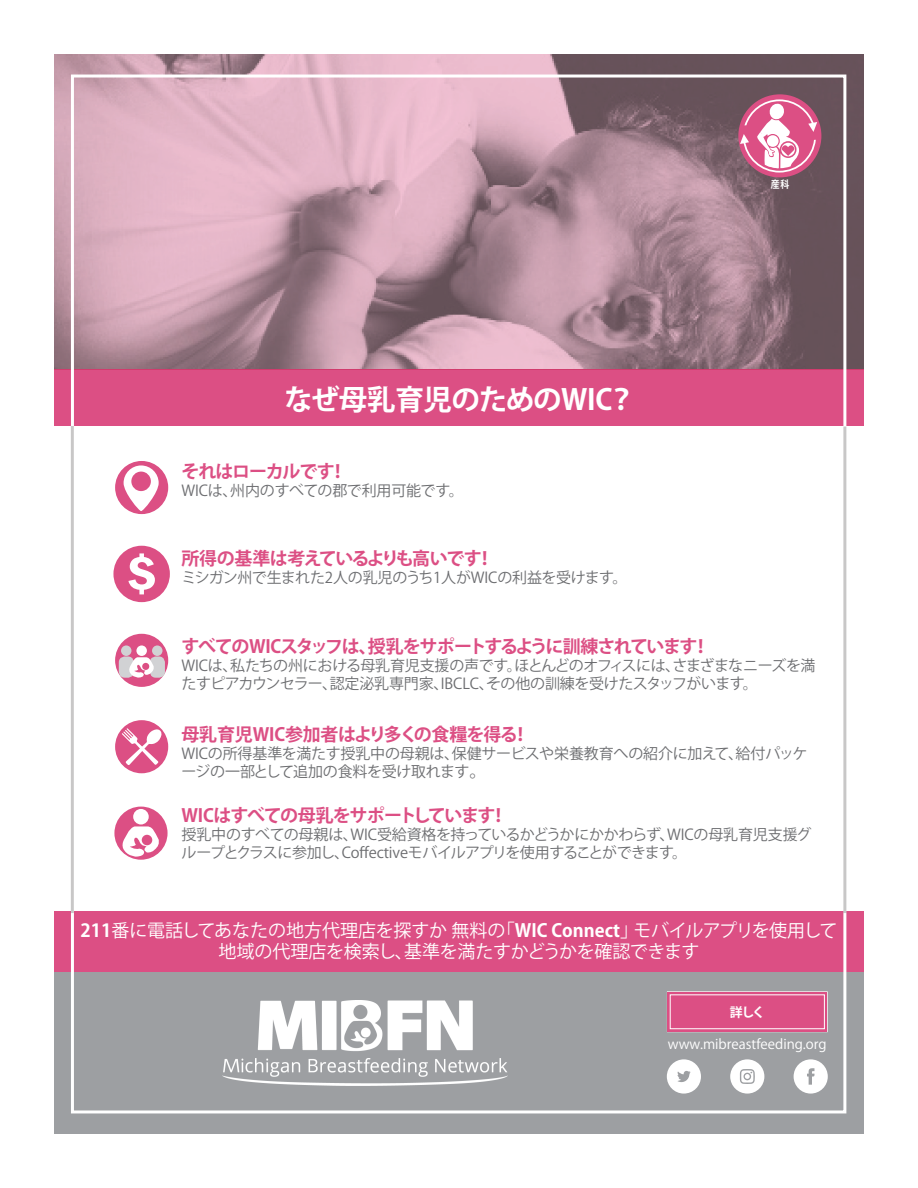
<style>
.page{position:relative;width:918px;height:1188px;background:#fff}
.page>*{position:absolute;margin:0;border:0;box-sizing:border-box;transform-origin:0 0}
.t1{font:700 28.5px "Koz Go Pr 6 N";letter-spacing:-.02em;color:#fff}
.t2{font:700 18px "Koz Go Pr 6 N";letter-spacing:-.07em;color:#dc4f84}
.t3{font:18px/21.6px "Koz Go Pr 6 N";letter-spacing:-.02em;color:#fff;text-align:center}
.t4{font:700 18px "Koz Go Pr 6 N";letter-spacing:-.015em;color:#dc4f84}
.t5{font:15px/18px "Koz Go Pr 6 N";letter-spacing:-.01em;color:#6c6d70}
.t6{font:15px/18px "Koz Go Pr 6 N";letter-spacing:-.03em;color:#6c6d70}
.t7{font:13.5px "Koz Go Pr 6 N";color:#fff}
.t8{font:700 12.9px "Koz Go Pr 6 N";color:#fff}
.t9{font:700 10.2px "Koz Go Pr 6 N";color:#fff;scale:.87 1}
.s1{font-size:18px}
.s2{font-weight:700}
</style>
<div class="page">
<div style="left:54px;top:912px;width:810px;height:60px;background:#dc4f84"></div>
<div style="left:54px;top:972px;width:810px;height:162px;background:#9d9fa2"></div>
<div style="left:54px;top:369px;width:810px;height:57px;background:#dc4f84"></div>
<div style="left:115px;top:807px;width:52px;height:52px;background:#dc4f84;border-radius:50%"></div>
<div style="left:114px;top:807px;width:54px;height:53px;border:2px solid #dc4f84;border-radius:50%"></div>
<div style="left:133px;top:809px;width:16px;height:15px;background:#fff;border-radius:50%"></div>
<svg style="left:122px;top:826px;width:38px;height:31px"></svg>
<div style="left:116px;top:462px;width:51px;height:51px;background:#dc4f84;border-radius:50%"></div>
<div style="left:115px;top:461px;width:53px;height:53px;border:2px solid #dc4f84;border-radius:50%"></div>
<svg style="left:124px;top:465px;width:35px;height:47px"></svg>
<div style="left:116px;top:721px;width:51px;height:52px;background:#dc4f84;border-radius:50%"></div>
<div style="left:115px;top:720px;width:53px;height:53px;border:2px solid #dc4f84;border-radius:50%"></div>
<svg style="left:122px;top:728px;width:40px;height:37px"></svg>
<div style="left:116px;top:635px;width:51px;height:51px;background:#dc4f84;border-radius:50%"></div>
<div style="left:115px;top:634px;width:53px;height:53px;border:2px solid #dc4f84;border-radius:50%"></div>
<div style="left:121px;top:645px;width:10px;height:11px;background:#d1d2d4;border-radius:50%"></div>
<div style="left:119px;top:656px;width:15px;height:22px;background:#d1d2d4;border-radius:6px"></div>
<div style="left:152px;top:645px;width:11px;height:11px;background:#d1d2d4;border-radius:50%"></div>
<div style="left:150px;top:656px;width:15px;height:22px;background:#d1d2d4;border-radius:6px"></div>
<div style="left:136px;top:645px;width:11px;height:11px;background:#fff;border-radius:50%"></div>
<svg style="left:129px;top:657px;width:26px;height:21px"></svg>
<div style="left:114px;top:547px;width:55px;height:54px;background:#dc4f84;border-radius:50%"></div>
<div style="left:113px;top:546px;width:57px;height:56px;border:2px solid #dc4f84;border-radius:50%"></div>
<svg style="left:128px;top:553px;width:27px;height:41px"></svg>
<div style="left:667px;top:991px;width:161px;height:41px;background:#e1dadd"></div>
<div style="left:667px;top:992px;width:160px;height:40px;background:#dc4f84"></div>
<div style="left:670px;top:994px;width:155px;height:35px;border:1px solid #fff"></div>
<svg style="left:794px;top:1059px;width:34px;height:35px"></svg>
<svg style="left:667px;top:1059px;width:34px;height:35px"></svg>
<svg style="left:730px;top:1059px;width:34px;height:35px"></svg>
<img style="left:222px;top:1001px;width:286px;height:84px">
<svg style="left:54px;top:54px;width:810px;height:315px;background:#b5919e"></svg>
<hr style="left:71px;top:426px;width:3px;height:487px;background:#231f20">
<hr style="left:843px;top:426px;width:3px;height:487px;background:#231f20">
<div style="left:738px;top:94px;width:83px;height:83px;background:#dc4f84;border-radius:50%"></div>
<svg style="left:740px;top:99px;width:77px;height:74px"></svg>
<p class="t1" style="left:284px;top:384px;width:353px">なぜ母乳育児のためのWIC？</p>
<p class="t2" style="left:182px;top:461px;width:167px">それはローカルです！</p>
<p class="t5" style="left:182px;top:481px;width:284px">WICは、州内のすべての郡で利用可能です。</p>
<p class="t2" style="left:182px;top:549px;width:314px">所得の基準は考えているよりも高いです！</p>
<p class="t5" style="left:182px;top:569px;width:447px">ミシガン州で生まれた2人の乳児のうち1人がWICの利益を受けます。</p>
<p class="t9" style="left:771px;top:179px;width:23px">産科</p>
<p class="t2" style="left:182px;top:636px;width:530px">すべてのWICスタッフは、授乳をサポートするように訓練されています！</p>
<p class="t6" style="left:182px;top:657px;width:636px">WICは、私たちの州における母乳育児支援の声です。ほとんどのオフィスには、さまざまなニーズを満たすピアカウンセラー、認定泌乳専門家、IBCLC、その他の訓練を受けたスタッフがいます。</p>
<p class="t4" style="left:182px;top:724px;width:350px">母乳育児WIC参加者はより多くの食糧を得る！</p>
<p class="t5" style="left:182px;top:745px;width:628px">WICの所得基準を満たす授乳中の母親は、保健サービスや栄養教育への紹介に加えて、給付パッケージの一部として追加の食料を受け取れます<span class="s1">。</span></p>
<p class="t2" style="left:182px;top:805px;width:328px">WICはすべての母乳をサポートしています！</p>
<p class="t5" style="left:182px;top:826px;width:631px">授乳中のすべての母親は、WIC受給資格を持っているかどうかにかかわらず、WICの母乳育児支援グループとクラスに参加し、Coffectiveモバイルアプリを使用することができます。</p>
<p class="t3" style="left:80px;top:920px;width:759px"><span class="s2">211</span>番に電話してあなたの地方代理店を探すか 無料の「<span class="s2">WIC Connect</span>」モバイルアプリを使用して地域の代理店を検索し、基準を満たすかどうかを確認できます</p>
<p class="t8" style="left:730px;top:1005px;width:36px">詳しく</p>
<p class="t7" style="left:668px;top:1036px;width:160px">www.mibreastfeeding.org</p>
</div>
